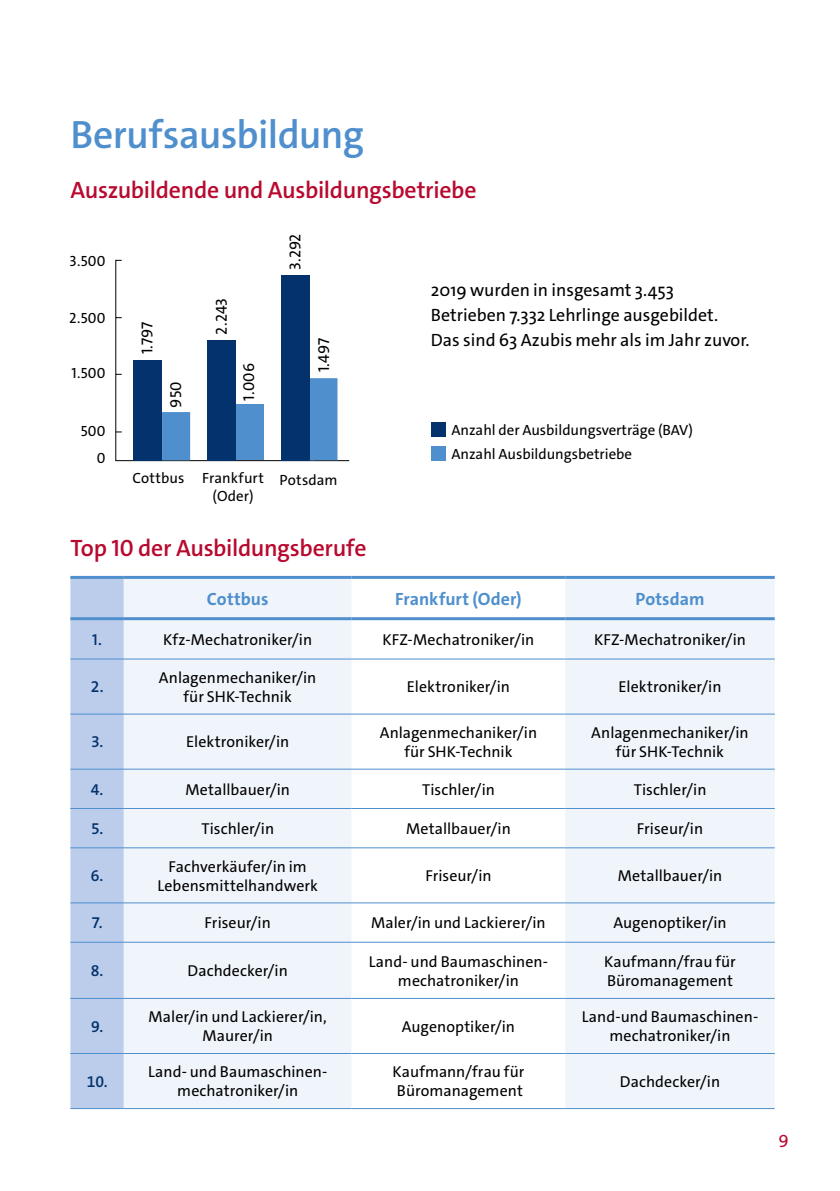
<style>
.page{position:relative;width:840px;height:1191px;background:#fff}
.page>*{position:absolute;margin:0;border:0;box-sizing:border-box;transform-origin:0 0}
.t1{font:600 39.6px "The Sans C4 s";letter-spacing:-.015em;color:#4f8fcd}
.t2{font:600 23.8px "The Sans C4 s";letter-spacing:-.01em;color:#b8092e}
.t3{font:17.8px/25.2px "The Sans C4 s";color:#000}
.t4{font:700 17.8px "The Sans C4 s";letter-spacing:.005em;color:#4f8fcd}
.t5{font:17.8px "The Sans C4 s";color:#b8092e}
.t6{font:15.8px/19px "The Sans C4 s";color:#000;text-align:center}
.t7{font:600 15.8px "The Sans C4 s";color:#03326c}
.t8{font:14.8px/24.6px "The Sans C4 s";color:#000}
</style>
<div class="page">
<svg style="left:70px;top:579px;width:54px;height:529px;background:#beceeb"></svg>
<svg style="left:124px;top:579px;width:650px;height:529px;fill:#f0f4fb"></svg>
<hr style="left:70px;top:576px;width:54px;height:3px;background:#4f8fcd">
<hr style="left:124px;top:576px;width:227px;height:3px;background:#4f8fcd">
<hr style="left:351px;top:576px;width:214px;height:3px;background:#4f8fcd">
<hr style="left:565px;top:576px;width:209px;height:3px;background:#4f8fcd">
<hr style="left:70px;top:617px;width:54px;height:3px;background:#4f8fcd">
<hr style="left:124px;top:617px;width:227px;height:3px;background:#4f8fcd">
<hr style="left:351px;top:617px;width:214px;height:3px;background:#4f8fcd">
<hr style="left:565px;top:617px;width:209px;height:3px;background:#4f8fcd">
<hr style="left:70px;top:658px;width:54px;height:1px;background:#4f8fcd">
<hr style="left:124px;top:658px;width:227px;height:1px;background:#4f8fcd">
<hr style="left:351px;top:658px;width:214px;height:1px;background:#4f8fcd">
<hr style="left:565px;top:658px;width:209px;height:1px;background:#4f8fcd">
<hr style="left:70px;top:713px;width:54px;height:1px;background:#4f8fcd">
<hr style="left:124px;top:713px;width:227px;height:1px;background:#4f8fcd">
<hr style="left:351px;top:713px;width:214px;height:1px;background:#4f8fcd">
<hr style="left:565px;top:713px;width:209px;height:1px;background:#4f8fcd">
<hr style="left:70px;top:768px;width:54px;height:1px;background:#4f8fcd">
<hr style="left:124px;top:768px;width:227px;height:1px;background:#4f8fcd">
<hr style="left:351px;top:768px;width:214px;height:1px;background:#4f8fcd">
<hr style="left:565px;top:768px;width:209px;height:1px;background:#4f8fcd">
<hr style="left:70px;top:808px;width:54px;height:1px;background:#4f8fcd">
<hr style="left:124px;top:808px;width:227px;height:1px;background:#4f8fcd">
<hr style="left:351px;top:808px;width:214px;height:1px;background:#4f8fcd">
<hr style="left:565px;top:808px;width:209px;height:1px;background:#4f8fcd">
<hr style="left:70px;top:847px;width:54px;height:1px;background:#4f8fcd">
<hr style="left:124px;top:847px;width:227px;height:1px;background:#4f8fcd">
<hr style="left:351px;top:847px;width:214px;height:1px;background:#4f8fcd">
<hr style="left:565px;top:847px;width:209px;height:1px;background:#4f8fcd">
<hr style="left:70px;top:902px;width:54px;height:1px;background:#4f8fcd">
<hr style="left:124px;top:902px;width:227px;height:1px;background:#4f8fcd">
<hr style="left:351px;top:902px;width:214px;height:1px;background:#4f8fcd">
<hr style="left:565px;top:902px;width:209px;height:1px;background:#4f8fcd">
<hr style="left:70px;top:941px;width:54px;height:1px;background:#4f8fcd">
<hr style="left:124px;top:941px;width:227px;height:1px;background:#4f8fcd">
<hr style="left:351px;top:941px;width:214px;height:1px;background:#4f8fcd">
<hr style="left:565px;top:941px;width:209px;height:1px;background:#4f8fcd">
<hr style="left:70px;top:998px;width:54px;height:1px;background:#4f8fcd">
<hr style="left:124px;top:998px;width:227px;height:1px;background:#4f8fcd">
<hr style="left:351px;top:998px;width:214px;height:1px;background:#4f8fcd">
<hr style="left:565px;top:998px;width:209px;height:1px;background:#4f8fcd">
<hr style="left:70px;top:1053px;width:54px;height:1px;background:#4f8fcd">
<hr style="left:124px;top:1053px;width:227px;height:1px;background:#4f8fcd">
<hr style="left:351px;top:1053px;width:214px;height:1px;background:#4f8fcd">
<hr style="left:565px;top:1053px;width:209px;height:1px;background:#4f8fcd">
<hr style="left:70px;top:1108px;width:54px;height:1px;background:#4f8fcd">
<hr style="left:124px;top:1108px;width:227px;height:1px;background:#4f8fcd">
<hr style="left:351px;top:1108px;width:214px;height:1px;background:#4f8fcd">
<hr style="left:565px;top:1108px;width:209px;height:1px;background:#4f8fcd">
<div style="left:430px;top:422px;width:15px;height:15px;background:#03326c"></div>
<div style="left:430px;top:446px;width:15px;height:14px;background:#4f8fcd"></div>
<hr style="left:115px;top:460px;width:234px;height:1px;background:#000">
<hr style="left:115px;top:260px;width:1px;height:200px;background:#000">
<div style="left:162px;top:412px;width:28px;height:48px;background:#4f8fcd"></div>
<div style="left:134px;top:360px;width:28px;height:100px;background:#03326c"></div>
<div style="left:309px;top:378px;width:28px;height:82px;background:#4f8fcd"></div>
<div style="left:281px;top:275px;width:28px;height:185px;background:#03326c"></div>
<div style="left:235px;top:404px;width:28px;height:56px;background:#4f8fcd"></div>
<div style="left:207px;top:340px;width:28px;height:120px;background:#03326c"></div>
<h1 class="t1" style="left:70px;top:109px;width:295px">Berufsausbildung</h1>
<h2 class="t2" style="left:70px;top:175px;width:407px">Auszubildende und Ausbildungsbetriebe</h2>
<p class="t8" style="left:70px;top:249px;width:37px">3.500</p>
<p class="t8" style="left:69px;top:305px;width:38px">2.500</p>
<p class="t8" style="left:71px;top:361px;width:36px">1.500</p>
<p class="t8" style="left:81px;top:417px;width:26px;line-height:27.6px;text-align:right">500<br>0</p>
<p class="t6" style="left:138px;top:354px;width:34px;rotate:-90deg">1.797</p>
<p class="t6" style="left:166px;top:407px;width:27px;rotate:-90deg">950</p>
<p class="t6" style="left:212px;top:335px;width:38px;rotate:-90deg">2.243</p>
<p class="t6" style="left:239px;top:400px;width:39px;rotate:-90deg">1.006</p>
<p class="t6" style="left:286px;top:270px;width:38px;rotate:-90deg">3.292</p>
<p class="t6" style="left:314px;top:372px;width:36px;rotate:-90deg">1.497</p>
<p class="t8" style="left:212px;top:469px;width:53px;line-height:17.8px;text-indent:-80px">Cottbus Frankfurt (Oder)</p>
<p class="t8" style="left:279px;top:467px;width:59px">Potsdam</p>
<h2 class="t2" style="left:70px;top:532px;width:297px">Top 10 der Ausbildungsberufe</h2>
<p class="t3" style="left:430px;top:277px;width:320px">2019 wurden in insgesamt 3.453<br>Betrieben 7.332 Lehrlinge ausgebildet.<br>Das sind 63 Azubis mehr als im Jahr zuvor.</p>
<p class="t8" style="left:451px;top:417px;width:243px">Anzahl der Ausbildungsverträge (BAV)<br>Anzahl Ausbildungsbetriebe</p>
<p class="t4" style="left:207px;top:587px;width:63px">Cottbus</p>
<p class="t4" style="left:395px;top:587px;width:128px">Frankfurt (Oder)</p>
<p class="t4" style="left:635px;top:587px;width:71px">Potsdam</p>
<p class="t7" style="left:92px;top:630px;width:11px">1.</p>
<p class="t6" style="left:163px;top:630px;width:150px">Kfz-Mechatroniker/in</p>
<p class="t6" style="left:382px;top:630px;width:153px">KFZ-Mechatroniker/in</p>
<p class="t6" style="left:593px;top:630px;width:153px">KFZ-Mechatroniker/in</p>
<p class="t7" style="left:91px;top:677px;width:14px">2.</p>
<p class="t6" style="left:159px;top:668px;width:159px">Anlagenmechaniker/in für SHK-Technik</p>
<p class="t6" style="left:407px;top:677px;width:104px">Elektroniker/in</p>
<p class="t6" style="left:618px;top:677px;width:104px">Elektroniker/in</p>
<p class="t7" style="left:91px;top:732px;width:14px">3.</p>
<p class="t6" style="left:186px;top:732px;width:104px">Elektroniker/in</p>
<p class="t6" style="left:379px;top:723px;width:159px">Anlagenmechaniker/in für SHK-Technik</p>
<p class="t6" style="left:591px;top:723px;width:159px">Anlagenmechaniker/in für SHK-Technik</p>
<p class="t7" style="left:91px;top:779px;width:14px">4.</p>
<p class="t6" style="left:185px;top:780px;width:106px">Metallbauer/in</p>
<p class="t6" style="left:422px;top:780px;width:74px">Tischler/in</p>
<p class="t6" style="left:633px;top:780px;width:74px">Tischler/in</p>
<p class="t7" style="left:91px;top:818px;width:14px">5.</p>
<p class="t6" style="left:201px;top:819px;width:74px">Tischler/in</p>
<p class="t6" style="left:406px;top:819px;width:106px">Metallbauer/in</p>
<p class="t6" style="left:636px;top:819px;width:68px">Friseur/in</p>
<p class="t7" style="left:91px;top:865px;width:14px">6.</p>
<p class="t6" style="left:157px;top:857px;width:162px">Fachverkäufer/in im<br>Lebensmittelhandwerk</p>
<p class="t6" style="left:425px;top:866px;width:68px">Friseur/in</p>
<p class="t6" style="left:617px;top:866px;width:106px">Metallbauer/in</p>
<p class="t7" style="left:91px;top:913px;width:13px">7.</p>
<p class="t6" style="left:204px;top:913px;width:68px">Friseur/in</p>
<p class="t6" style="left:371px;top:913px;width:176px">Maler/in und Lackierer/in</p>
<p class="t6" style="left:613px;top:913px;width:115px">Augenoptiker/in</p>
<p class="t7" style="left:91px;top:960px;width:14px">8.</p>
<p class="t6" style="left:187px;top:961px;width:102px">Dachdecker/in</p>
<p class="t6" style="left:368px;top:952px;width:181px">Land- und Baumaschinen&shy;mechatroniker/in</p>
<p class="t6" style="left:603px;top:952px;width:133px;text-align:left">Kaufmann/frau für<br>Büromanagement</p>
<p class="t7" style="left:91px;top:1016px;width:14px">9.</p>
<p class="t6" style="left:148px;top:1007px;width:179px">Maler/in und Lackierer/in,<br>Maurer/in</p>
<p class="t6" style="left:401px;top:1017px;width:115px">Augenoptiker/in</p>
<p class="t6" style="left:581px;top:1007px;width:178px">Land-und Baumaschinen&shy;mechatroniker/in</p>
<p class="t7" style="left:87px;top:1071px;width:22px">10.</p>
<p class="t6" style="left:148px;top:1062px;width:181px">Land- und Baumaschinen&shy;mechatroniker/in</p>
<p class="t6" style="left:392px;top:1062px;width:133px;text-align:left">Kaufmann/frau für<br>Büromanagement</p>
<p class="t6" style="left:619px;top:1072px;width:102px">Dachdecker/in</p>
<p class="t5" style="left:778px;top:1129px;width:12px">9</p>
</div>
